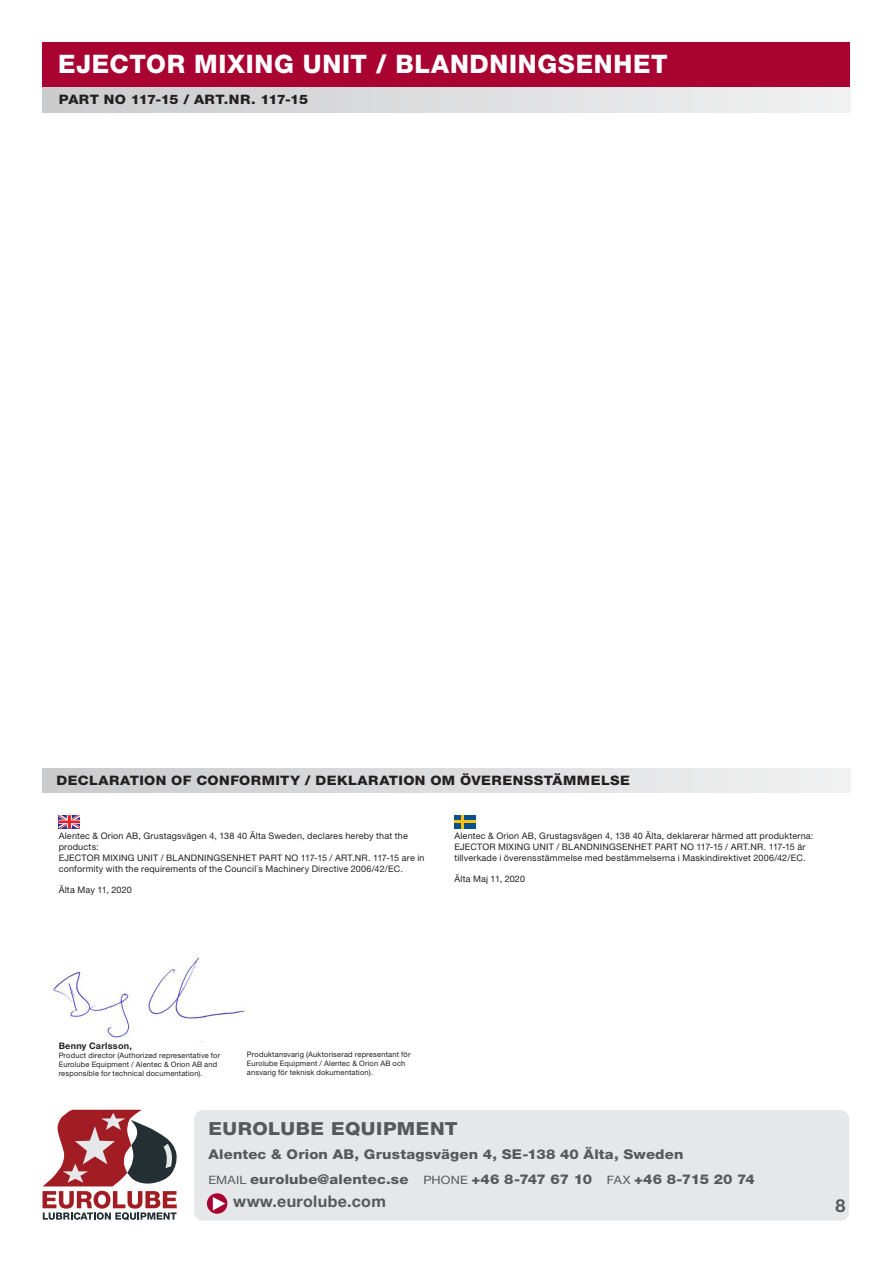
<style>
.page{position:relative;width:893px;height:1263px;background:#fff}
.page>*{position:absolute;margin:0;border:0;box-sizing:border-box;transform-origin:0 0}
.t1{font:800 25.5px "Helvetica Neue LT Std";letter-spacing:.025em;color:#fff}
.t2{font:800 18px "Helvetica Neue LT Std";letter-spacing:.025em;color:#57585a;scale:1.1 1}
.t3{font:700 18px "Helvetica Neue LT Std";color:#57585a}
.t4{font:700 16.05px "Helvetica Neue LT Std";letter-spacing:.02em;color:#57585a}
.t5{font:800 13.5px/24.5px "Helvetica Neue LT Std";letter-spacing:.015em;color:#57585a;scale:1.1 1}
.Bildtext{font:800 13.05px "Helvetica Neue LT Std";letter-spacing:.03em;color:#231f20;scale:1.1 1}
.Bildtext-2{font:800 13.05px "Helvetica Neue LT Std";letter-spacing:-.02em;color:#231f20;scale:1.1 1}
.t6{font:9px/10.8px "Helvetica Neue LT Std";letter-spacing:.02em;color:#231f20}
.t7{font:700 9px "Helvetica Neue LT Std";letter-spacing:.03em;color:#231f20}
.t8{font:7.5px/9px "Helvetica Neue LT Std";letter-spacing:.02em;color:#231f20}
.s1{font-weight:400;font-size:11.55px}
</style>
<div class="page">
<div style="left:194px;top:1110px;width:655px;height:110px;background:#e6e7e9;border-radius:9px"></div>
<svg style="left:43px;top:1110px;width:134px;height:110px"></svg>
<svg style="left:207px;top:1193px;width:20px;height:21px"></svg>
<svg style="left:213px;top:1197px;width:12px;height:13px"></svg>
<div style="left:43px;top:86px;width:807px;height:26px;background:linear-gradient(to right,#cbcbcc,#f0f1f2)"></div>
<div style="left:43px;top:43px;width:807px;height:44px;background:#a90332"></div>
<div style="left:43px;top:769px;width:807px;height:24px;background:linear-gradient(to right,#cbcbcc,#f0f1f2)"></div>
<svg style="left:59px;top:815px;width:21px;height:13px"></svg>
<div style="left:454px;top:815px;width:22px;height:13px;background:#09518a"></div>
<svg style="left:461px;top:815px;width:3px;height:13px"></svg>
<hr style="left:454px;top:820px;width:22px;height:3px;background:#fdc111">
<img style="left:54px;top:957px;width:191px;height:84px">
<h1 class="t1" style="left:58px;top:49px;width:611px">EJECTOR MIXING UNIT / BLANDNINGSENHET</h1>
<h3 class="Bildtext-2" style="left:59px;top:92px;width:228px">PART NO 117-15 / ART.NR. 117-15</h3>
<p class="Bildtext" style="left:56px;top:773px;width:523px">DECLARATION OF CONFORMITY / DEKLARATION OM ÖVERENSSTÄMMELSE</p>
<p class="t6" style="left:59px;top:830px;width:351px">Alentec &amp; Orion AB, Grustagsvägen 4, 138 40 Älta Sweden, declares hereby that the products:</p>
<p class="t6" style="left:59px;top:852px;width:367px">EJECTOR MIXING UNIT / BLANDNINGSENHET PART NO 117-15 / ART.NR. 117-15 are in conformity with the requirements of the Council´s Machinery Directive 2006/42/EC.</p>
<p class="t6" style="left:59px;top:884px;width:75px">Älta May 11, 2020</p>
<p class="t6" style="left:454px;top:830px;width:361px">Alentec &amp; Orion AB, Grustagsvägen 4, 138 40 Älta, deklarerar härmed att produkterna:</p>
<p class="t6" style="left:454px;top:841px;width:353px">EJECTOR MIXING UNIT / BLANDNINGSENHET PART NO 117-15 / ART.NR. 117-15 är tillverkade i överensstämmelse med bestämmelserna i Maskindirektivet 2006/42/EC.</p>
<p class="t6" style="left:454px;top:873px;width:72px">Älta Maj 11, 2020</p>
<p class="t7" style="left:59px;top:1040px;width:75px">Benny Carlsson,</p>
<p class="t8" style="left:59px;top:1051px;width:163px">Product director (Authorized representative for<br>Eurolube Equipment / Alentec &amp; Orion AB and responsible for technical documentation).</p>
<p class="t8" style="left:247px;top:1050px;width:165px">Produktansvarig (Auktoriserad representant för<br>Eurolube Equipment / Alentec &amp; Orion AB och ansvarig för teknisk dokumentation).</p>
<h2 class="t2" style="left:208px;top:1118px;width:228px">EUROLUBE EQUIPMENT</h2>
<h3 class="t5" style="left:208px;top:1142px;width:498px">Alentec &amp; Orion AB, Grustagsvägen 4, SE-138 40 Älta, Sweden<br><span class="s1">EMAIL</span> eurolube@alentec.se <span class="s1">PHONE</span> +46 8-747 67 10 <span class="s1">FAX</span> +46 8-715 20 74</h3>
<h3 class="t4" style="left:233px;top:1191px;width:154px">www.eurolube.com</h3>
<h2 class="t3" style="left:835px;top:1194px;width:12px">8</h2>
</div>
